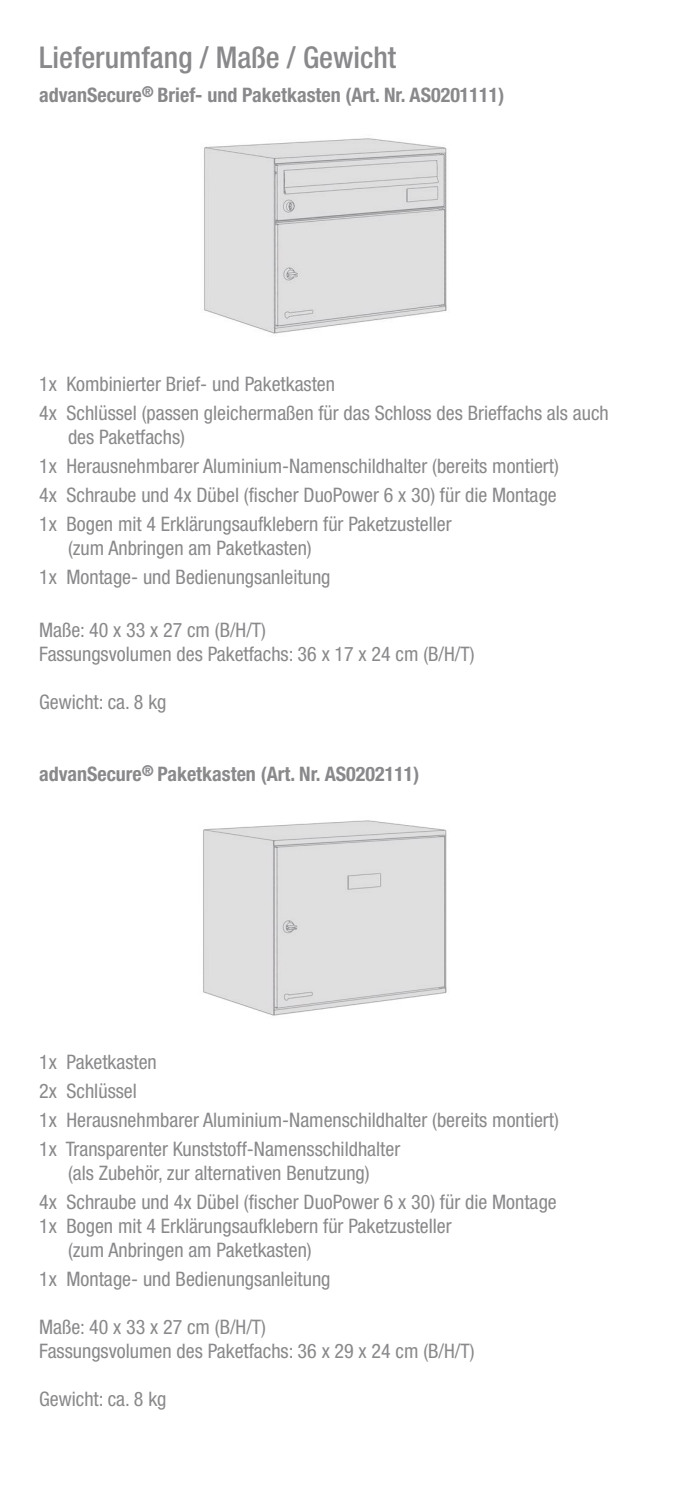
<style>
.page{position:relative;width:695px;height:1489px;background:#fff}
.page>*{position:absolute;margin:0;border:0;box-sizing:border-box;transform-origin:0 0}
.t1{font:500 condensed 30px "Helvetica Neue";color:#89898c}
.t2{font:condensed 20px/29px "Helvetica Neue";color:#89898c}
.t3{font:700 condensed 20px "Helvetica Neue";color:#89898c}
</style>
<div class="page">
<img style="left:204px;top:138px;width:243px;height:196px">
<img style="left:203px;top:820px;width:244px;height:196px">
<h1 class="t1" style="left:39px;top:40px;width:358px">Lieferumfang / Maße / Gewicht</h1>
<p class="t3" style="left:39px;top:83px;width:466px">advanSecure<sup>®</sup> Brief- und Paketkasten (Art. Nr. AS0201111)</p>
<p class="t2" style="left:39px;top:369px;width:571px">1x Kombinierter Brief- und Paketkasten<br>4x Schlüssel (passen gleichermaßen für das Schloss des Brieffachs als auch</p>
<p class="t2" style="left:39px;top:422px;width:521px;text-indent:29px">des Paketfachs)<br>1x Herausnehmbarer Aluminium-Namenschildhalter (bereits montiert)<br>4x Schraube und 4x Dübel (fischer DuoPower 6 x 30) für die Montage 1x Bogen mit 4 Erklärungsaufklebern für Paketzusteller</p>
<p class="t2" style="left:39px;top:533px;width:293px;text-align:center">(zum Anbringen am Paketkasten)<br>1x Montage- und Bedienungsanleitung</p>
<p class="t2" style="left:39px;top:617px;width:437px;line-height:24px">Maße: 40 x 33 x 27 cm (B/H/T)<br>Fassungsvolumen des Paketfachs: 36 x 17 x 24 cm (B/H/T)</p>
<p class="t2" style="left:39px;top:687px;width:129px">Gewicht: ca. 8 kg</p>
<p class="t3" style="left:39px;top:761px;width:382px">advanSecure<sup>®</sup> Paketkasten (Art. Nr. AS0202111)</p>
<p class="t2" style="left:39px;top:1047px;width:521px">1x Paketkasten<br>2x Schlüssel<br>1x Herausnehmbarer Aluminium-Namenschildhalter (bereits montiert)<br>1x Transparenter Kunststoff-Namensschildhalter</p>
<p class="t2" style="left:39px;top:1158px;width:519px;text-indent:29px">(als Zubehör, zur alternativen Benutzung)<br>4x Schraube und 4x Dübel (fischer DuoPower 6 x 30) für die Montage</p>
<p class="t2" style="left:68px;top:1213px;width:385px;line-height:24px;text-indent:-29px">1x Bogen mit 4 Erklärungsaufklebern für Paketzusteller (zum Anbringen am Paketkasten)</p>
<p class="t2" style="left:39px;top:1264px;width:293px">1x Montage- und Bedienungsanleitung</p>
<p class="t2" style="left:39px;top:1314px;width:437px;line-height:24px">Maße: 40 x 33 x 27 cm (B/H/T)<br>Fassungsvolumen des Paketfachs: 36 x 29 x 24 cm (B/H/T)</p>
<p class="t2" style="left:39px;top:1384px;width:129px">Gewicht: ca. 8 kg</p>
</div>
